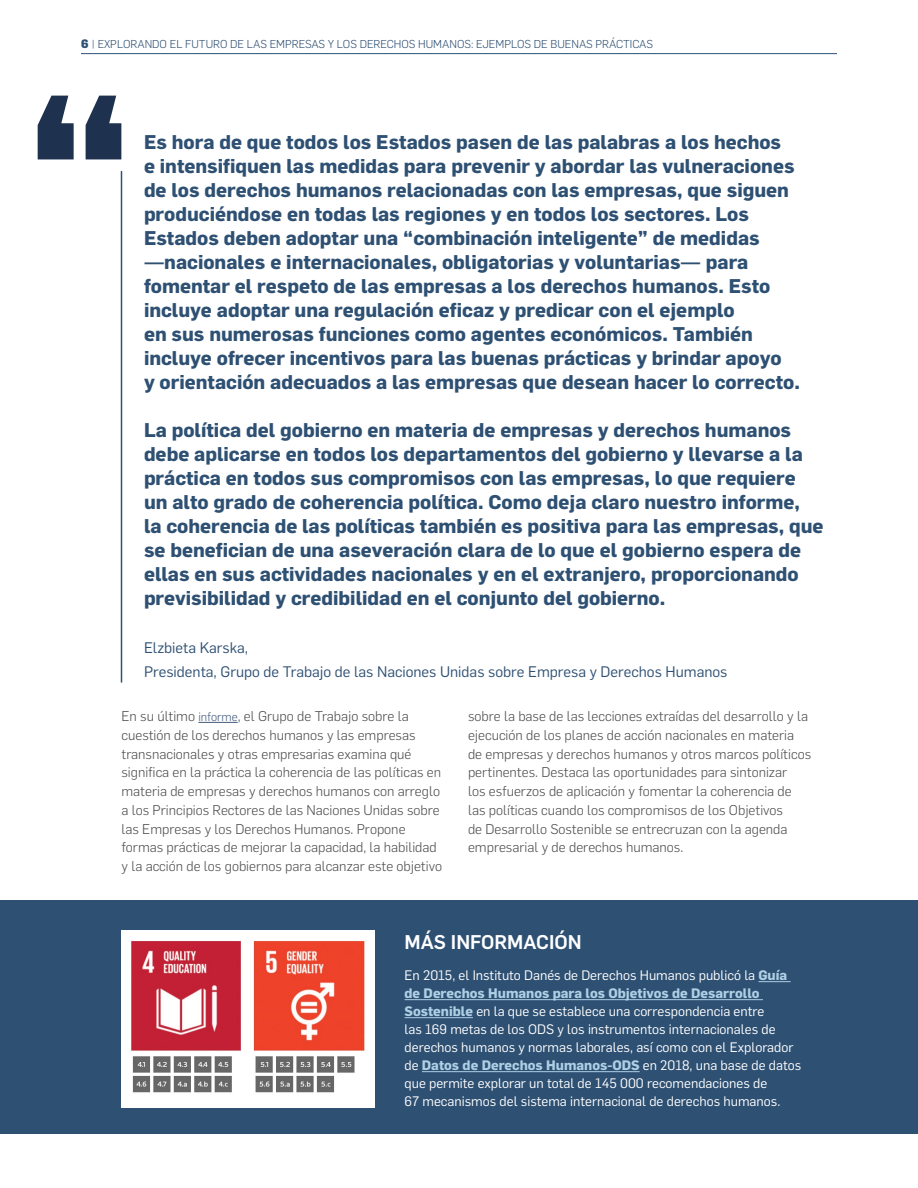
<style>
.page{position:relative;width:918px;height:1188px;background:#fff}
.page>*{position:absolute;margin:0;border:0;box-sizing:border-box;transform-origin:0 0}
.t1{font:700 213px "Flama";color:#1e3250}
.t2{font:700 19.5px/24px "Flama";color:#2e5073}
.t3{font:500 19.5px "Flama";color:#fff}
.t4{font:15px/24px "Flama";color:#2e5073}
.t5{font:300 13.8px/18.8px "Flama";color:#4d4d4f}
.t6{font:13.5px/18px "Flama";color:#fff}
.t7{font:300 11.25px "Flama";color:#2e5073}
.s1{font-weight:800;font-size:12px}
.s2{font-size:12px;color:#425a7c}
.s3{font-weight:700;color:#afcfe4}
</style>
<div class="page">
<hr style="left:81px;top:53px;width:756px;height:1px;background:#2e5073">
<div style="left:0;top:901px;width:918px;height:233px;background:#2e5073"></div>
<hr style="left:759px;top:981px;width:32px;height:1px;background:#afcfe4">
<hr style="left:405px;top:999px;width:358px;height:1px;background:#afcfe4">
<hr style="left:405px;top:1017px;width:68px;height:1px;background:#afcfe4">
<hr style="left:422px;top:1071px;width:218px;height:1px;background:#afcfe4">
<hr style="left:198px;top:722px;width:40px;height:1px;background:#425a7c">
<img style="left:121px;top:930px;width:254px;height:177px">
<hr style="left:121px;top:171px;width:1px;height:512px;background:#2e5073">
<p class="t7" style="left:81px;top:36px;width:574px"><span class="s1">6</span> | EXPLORANDO EL FUTURO DE LAS EMPRESAS Y LOS DERECHOS HUMANOS: EJEMPLOS DE BUENAS PRÁCTICAS</p>
<h1 class="t1" style="left:24px;top:44px;width:112px">“</h1>
<p class="t2" style="left:144px;top:129px;width:657px">Es hora de que todos los Estados pasen de las palabras a los hechos<br>e intensifiquen las medidas para prevenir y abordar las vulneraciones de los derechos humanos relacionadas con las empresas, que siguen produciéndose en todas las regiones y en todos los sectores. Los Estados deben adoptar una “combinación inteligente” de medidas —nacionales e internacionales, obligatorias y voluntarias— para fomentar el respeto de las empresas a los derechos humanos. Esto incluye adoptar una regulación eficaz y predicar con el ejemplo<br>en sus numerosas funciones como agentes económicos. También incluye ofrecer incentivos para las buenas prácticas y brindar apoyo<br>y orientación adecuados a las empresas que desean hacer lo correcto.</p>
<p class="t2" style="left:144px;top:417px;width:681px">La política del gobierno en materia de empresas y derechos humanos debe aplicarse en todos los departamentos del gobierno y llevarse a la práctica en todos sus compromisos con las empresas, lo que requiere un alto grado de coherencia política. Como deja claro nuestro informe,<br>la coherencia de las políticas también es positiva para las empresas, que se benefician de una aseveración clara de lo que el gobierno espera de ellas en sus actividades nacionales y en el extranjero, proporcionando previsibilidad y credibilidad en el conjunto del gobierno.</p>
<p class="t4" style="left:144px;top:635px;width:585px">Elzbieta Karska,<br>Presidenta, Grupo de Trabajo de las Naciones Unidas sobre Empresa y Derechos Humanos</p>
<p class="t5" style="left:121px;top:706px;width:322px">En su último <span class="s2">informe</span>, el Grupo de Trabajo sobre la cuestión de los derechos humanos y las empresas transnacionales y otras empresarias examina qué significa en la práctica la coherencia de las políticas en materia de empresas y derechos humanos con arreglo a los Principios Rectores de las Naciones Unidas sobre las Empresas y los Derechos Humanos. Propone formas prácticas de mejorar la capacidad, la habilidad y la acción de los gobiernos para alcanzar este objetivo</p>
<p class="t5" style="left:468px;top:706px;width:345px">sobre la base de las lecciones extraídas del desarrollo y la ejecución de los planes de acción nacionales en materia de empresas y derechos humanos y otros marcos políticos pertinentes. Destaca las oportunidades para sintonizar<br>los esfuerzos de aplicación y fomentar la coherencia de las políticas cuando los compromisos de los Objetivos<br>de Desarrollo Sostenible se entrecruzan con la agenda empresarial y de derechos humanos.</p>
<p class="t3" style="left:405px;top:928px;width:179px">MÁS INFORMACIÓN</p>
<p class="t6" style="left:405px;top:966px;width:398px">En 2015, el Instituto Danés de Derechos Humanos publicó la <span class="s3">Guía de Derechos Humanos para los Objetivos de Desarrollo Sostenible</span> en la que se establece una correspondencia entre<br>las 169 metas de los ODS y los instrumentos internacionales de derechos humanos y normas laborales, así como con el Explorador de <span class="s3">Datos de Derechos Humanos-ODS</span> en 2018, una base de datos que permite explorar un total de 145 000 recomendaciones de<br>67 mecanismos del sistema internacional de derechos humanos.</p>
</div>
